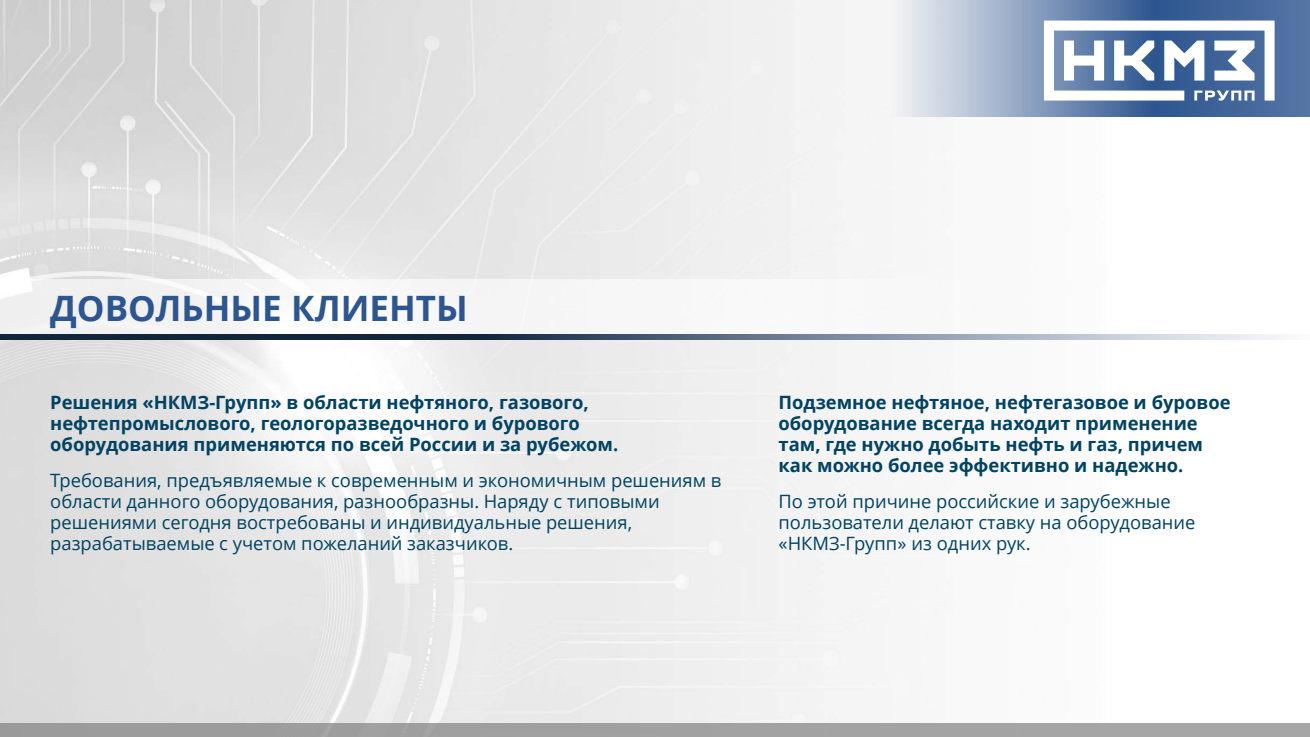
<style>
.page{position:relative;width:1310px;height:737px;background:#fff}
.page>*{position:absolute;margin:0;border:0;box-sizing:border-box;transform-origin:0 0}
.t1{font:700 35px "Open Sans";color:#2d558f}
.t2{font:18.38px/20.9px "Open Sans";color:#004262}
.t3{font:700 18.38px/21px "Open Sans";color:#004262}
</style>
<div class="page">
<img style="left:0;top:0;width:1106px;height:723px">
<div style="left:0;top:723px;width:1310px;height:14px;background:#a1a1a1"></div>
<svg style="left:891px;top:0;width:419px;height:116px"></svg>
<svg style="left:1044px;top:21px;width:230px;height:80px"></svg>
<div style="left:0;top:280px;width:1019px;height:59px;background:#f7f7f7"></div>
<svg style="left:0;top:334px;width:1286px;height:5px"></svg>
<h1 class="t1" style="left:50px;top:284px;width:419px">ДОВОЛЬНЫЕ КЛИЕНТЫ</h1>
<p class="t3" style="left:50px;top:391px;width:569px">Решения «НКМЗ-Групп» в области нефтяного, газового, нефтепромыслового, геологоразведочного и бурового оборудования применяются по всей России и за рубежом.</p>
<p class="t2" style="left:50px;top:470px;width:673px">Требования, предъявляемые к современным и экономичным решениям в области данного оборудования, разнообразны. Наряду с типовыми решениями сегодня востребованы и индивидуальные решения, разрабатываемые с учетом пожеланий заказчиков.</p>
<p class="t3" style="left:778px;top:391px;width:453px">Подземное нефтяное, нефтегазовое и буровое оборудование всегда находит применение там, где нужно добыть нефть и газ, причем как можно более эффективно и надежно.</p>
<p class="t2" style="left:778px;top:491px;width:418px">По этой причине российские и зарубежные пользователи делают ставку на оборудование «НКМЗ-Групп» из одних рук.</p>
</div>
